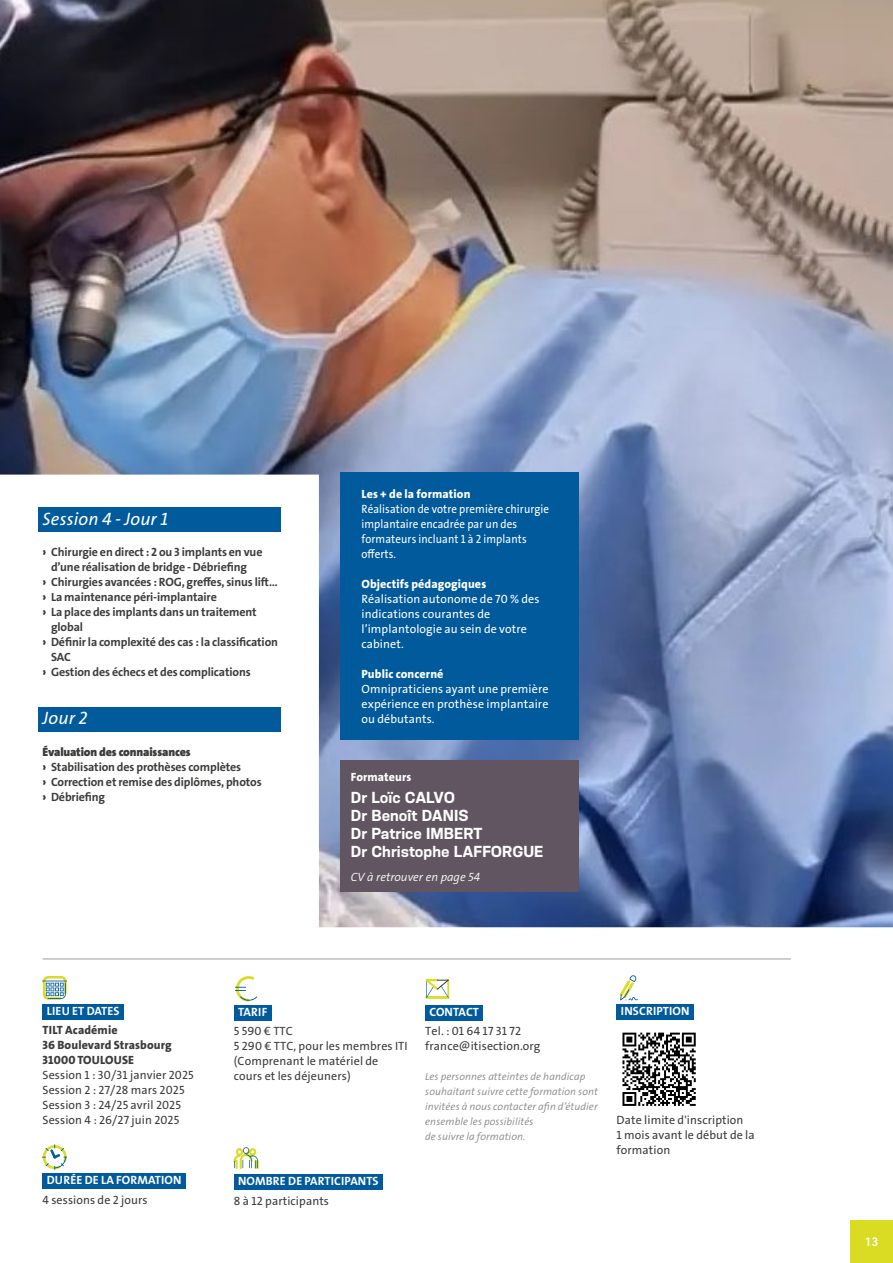
<style>
.page{position:relative;width:893px;height:1263px;background:#fff}
.page>*{position:absolute;margin:0;border:0;box-sizing:border-box;transform-origin:0 0}
.t1{font:italic 18px "The Sans";letter-spacing:.01em;color:#fff}
.t2{font:700 15px/18px "Konsens";color:#fff}
.t3{font:700 12px/15px "The Sans";letter-spacing:-.01em;color:#3c3c3b}
.t4{font:12px/15px "The Sans";letter-spacing:.01em;color:#3c3c3b}
.t5{font:12px/15px "The Sans";letter-spacing:.01em;color:#fff}
.t6{font:12px/15px "The Sans";letter-spacing:.01em;color:#fff;scale:.92 1}
.t7{font:700 12px "The Sans";letter-spacing:.01em;color:#fff}
.t8{font:800 12px "The Sans";letter-spacing:.01em;color:#fff}
.t9{font:800 12px/15px "The Sans";letter-spacing:.01em;color:#3c3c3b}
.t10{font:italic 300 12px "The Sans";color:#fff}
.t11{font:600 12px "URWDIN";color:#fff}
.t12{font:italic 300 10.5px/15px "The Sans";letter-spacing:.01em;color:#878787}
.s1{font-weight:900}
</style>
<div class="page">
<img style="left:0;top:0;width:893px;height:927px">
<div style="left:43px;top:512px;width:238px;height:595px;background:#fff"></div>
<div style="left:38px;top:507px;width:243px;height:25px;background:#005a9c"></div>
<div style="left:38px;top:707px;width:243px;height:24px;background:#005a9c"></div>
<div style="left:340px;top:472px;width:238px;height:267px;background:#005a9c"></div>
<div style="left:340px;top:760px;width:238px;height:131px;background:#615561"></div>
<div style="left:43px;top:1004px;width:81px;height:15px;background:#005a9c"></div>
<div style="left:43px;top:1173px;width:143px;height:16px;background:#005a9c"></div>
<svg style="left:43px;top:976px;width:24px;height:24px"></svg>
<svg style="left:43px;top:1145px;width:24px;height:24px"></svg>
<div style="left:234px;top:1005px;width:37px;height:15px;background:#005a9c"></div>
<div style="left:234px;top:1174px;width:149px;height:16px;background:#005a9c"></div>
<svg style="left:235px;top:977px;width:22px;height:24px"></svg>
<svg style="left:234px;top:1147px;width:24px;height:22px"></svg>
<div style="left:425px;top:1005px;width:58px;height:15px;background:#005a9c"></div>
<svg style="left:426px;top:979px;width:24px;height:20px"></svg>
<div style="left:617px;top:1004px;width:77px;height:15px;background:#005a9c"></div>
<svg style="left:620px;top:976px;width:18px;height:24px"></svg>
<svg style="left:622px;top:1032px;width:74px;height:74px"></svg>
<hr style="left:43px;top:959px;width:748px;height:1px;background:#9d9d9c">
<div style="left:850px;top:1220px;width:43px;height:43px;background:#dadb23"></div>
<h1 class="t1" style="left:43px;top:507px;width:127px">Session 4 - Jour 1</h1>
<p class="t3" style="left:43px;top:545px;width:221px"><span class="s1">›</span> Chirurgie en direct : 2 ou 3 implants en vue</p>
<p class="t3" style="left:51px;top:560px;width:197px">d’une réalisation de bridge - Débriefing</p>
<p class="t3" style="left:43px;top:575px;width:237px"><span class="s1">›</span> Chirurgies avancées : ROG, greffes, sinus lift…</p>
<p class="t3" style="left:43px;top:590px;width:176px"><span class="s1">›</span> La maintenance péri-implantaire</p>
<p class="t3" style="left:43px;top:605px;width:216px"><span class="s1">›</span> La place des implants dans un traitement</p>
<p class="t3" style="left:51px;top:620px;width:33px">global</p>
<p class="t3" style="left:43px;top:635px;width:237px"><span class="s1">›</span> Définir la complexité des cas : la classification</p>
<p class="t3" style="left:51px;top:650px;width:21px">SAC</p>
<p class="t3" style="left:43px;top:665px;width:210px"><span class="s1">›</span> Gestion des échecs et des complications</p>
<h1 class="t1" style="left:43px;top:707px;width:46px">Jour 2</h1>
<p class="t3" style="left:43px;top:744px;width:221px"><span class="s1">Évaluation des connaissances<br>›</span> Stabilisation des prothèses complètes<br><span class="s1">›</span> Correction et remise des diplômes, photos <span class="s1">›</span> Débriefing</p>
<p class="t8" style="left:361px;top:486px;width:111px">Les + de la formation</p>
<p class="t6" style="left:361px;top:501px;width:206px">Réalisation de votre première chirurgie implantaire encadrée par un des formateurs incluant 1 à 2 implants offerts.</p>
<p class="t8" style="left:361px;top:576px;width:126px">Objectifs pédagogiques</p>
<p class="t5" style="left:361px;top:591px;width:180px">Réalisation autonome de 70 % des indications courantes de l’implantologie au sein de votre cabinet.</p>
<p class="t8" style="left:361px;top:666px;width:84px">Public concerné</p>
<p class="t5" style="left:361px;top:681px;width:189px;text-align:justify">Omnipraticiens ayant une première expérience en prothèse implantaire ou débutants.</p>
<p class="t8" style="left:351px;top:769px;width:62px">Formateurs</p>
<p class="t2" style="left:351px;top:788px;width:194px">Dr Loïc CALVO<br>Dr Benoît DANIS<br>Dr Patrice IMBERT<br>Dr Christophe LAFFORGUE</p>
<p class="t10" style="left:351px;top:869px;width:131px">CV à retrouver en page 54</p>
<p class="t7" style="left:47px;top:1003px;width:74px">LIEU ET DATES</p>
<p class="t9" style="left:43px;top:1023px;width:131px">TILT Académie<br>36 Boulevard Strasbourg<br>31000 TOULOUSE</p>
<p class="t4" style="left:43px;top:1068px;width:153px">Session 1 : 30/31 janvier 2025<br>Session 2 : 27/28 mars 2025<br>Session 3 : 24/25 avril 2025<br>Session 4 : 26/27 juin 2025</p>
<p class="t7" style="left:47px;top:1172px;width:136px">DURÉE DE LA FORMATION</p>
<p class="t4" style="left:43px;top:1192px;width:107px">4 sessions de 2 jours</p>
<p class="t7" style="left:238px;top:1004px;width:31px">TARIF</p>
<p class="t4" style="left:234px;top:1024px;width:175px">5 590 € TTC<br>5 290 € TTC, pour les membres ITI (Comprenant le matériel de cours et les déjeuners)</p>
<p class="t7" style="left:238px;top:1173px;width:142px">NOMBRE DE PARTICIPANTS</p>
<p class="t4" style="left:234px;top:1193px;width:97px">8 à 12 participants</p>
<p class="t7" style="left:429px;top:1004px;width:51px">CONTACT</p>
<p class="t4" style="left:425px;top:1024px;width:117px">Tel. : 01 64 17 31 72 france@itisection.org</p>
<p class="t12" style="left:425px;top:1069px;width:174px">Les personnes atteintes de handicap souhaitant suivre cette formation sont invitées à nous contacter afin d’étudier ensemble les possibilités<br>de suivre la formation.</p>
<p class="t7" style="left:621px;top:1003px;width:70px">INSCRIPTION</p>
<p class="t4" style="left:617px;top:1113px;width:140px">Date limite d'inscription<br>1 mois avant le début de la formation</p>
<p class="t11" style="left:865px;top:1233px;width:14px">13</p>
</div>
